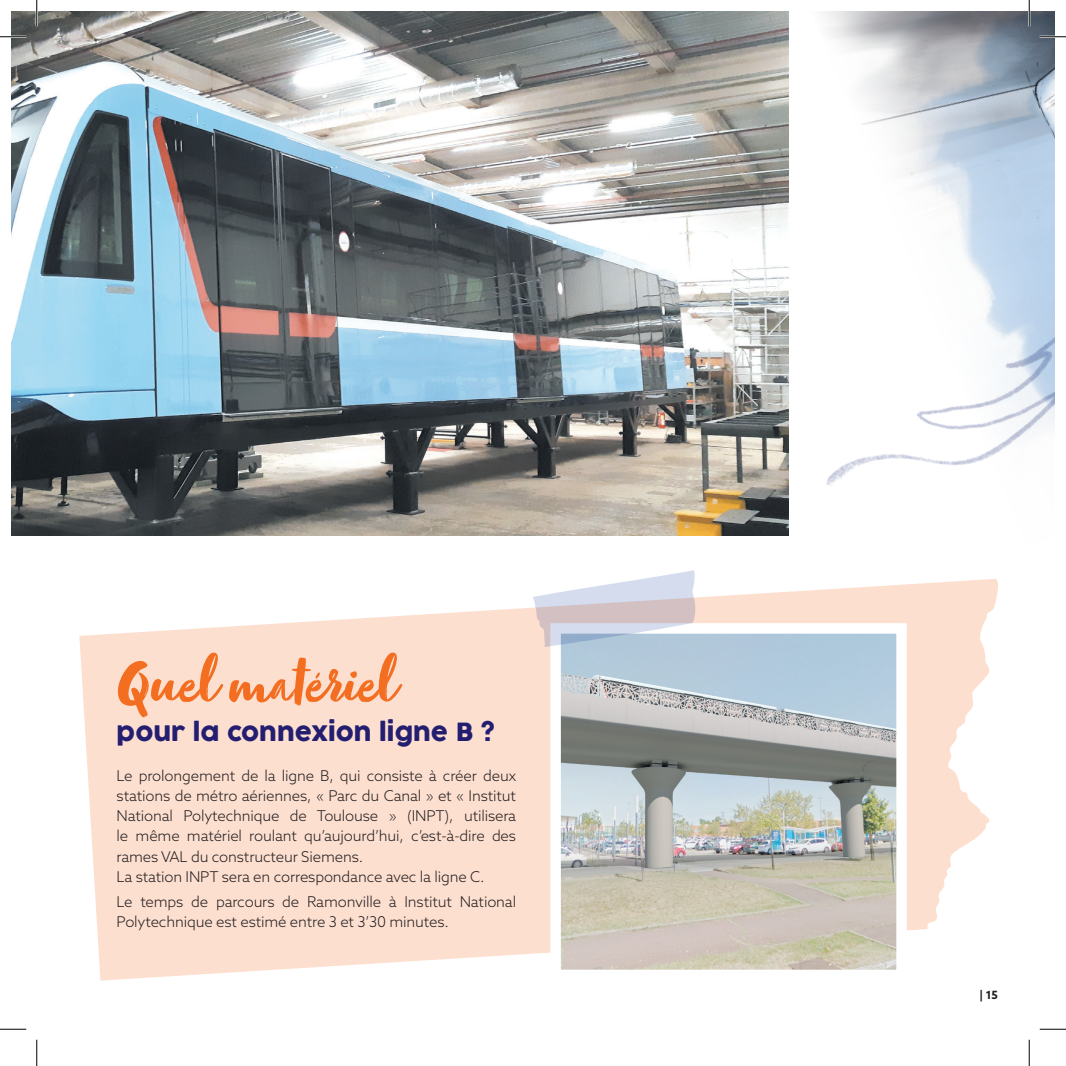
<style>
.page{position:relative;width:1066px;height:1066px;background:#fff}
.page>*{position:absolute;margin:0;border:0;box-sizing:border-box;transform-origin:0 0}
.t1{font:66.5px "Zooja Pro";color:#f36e21}
.t2{font:24.5px "Cocogoose Pro";color:#241e71}
.t3{font:300 14.88px/20.1px "Azo Sans";letter-spacing:-.01em;color:#231f20;text-align:justify}
.t4{font:700 11.38px "Azo Sans";color:#231f20}
</style>
<div class="page">
<svg style="left:79px;top:594px;width:911px;height:386px;fill:#fddfd0"></svg>
<img style="left:12px;top:12px;width:776px;height:523px">
<svg style="left:545px;top:618px;width:367px;height:362px;background:#c0c3c0"></svg>
<img style="left:755px;top:272px;width:243px;height:344px">
<img style="left:794px;top:12px;width:260px;height:541px">
<svg style="left:533px;top:570px;width:163px;height:77px"></svg>
<hr style="left:0;top:36px;width:26px;height:2px;background:#fff">
<hr style="left:1039px;top:36px;width:27px;height:2px;background:#fff">
<hr style="left:36px;top:0;width:2px;height:26px;background:#fff">
<hr style="left:1028px;top:0;width:2px;height:26px;background:#fff">
<svg style="left:0;top:36px;width:26px;height:1px"></svg>
<svg style="left:1039px;top:36px;width:27px;height:1px"></svg>
<svg style="left:0;top:1029px;width:26px;height:1px"></svg>
<svg style="left:1039px;top:1029px;width:27px;height:1px"></svg>
<svg style="left:36px;top:0;width:1px;height:26px"></svg>
<svg style="left:36px;top:1039px;width:1px;height:27px"></svg>
<svg style="left:1029px;top:0;width:1px;height:26px"></svg>
<svg style="left:1029px;top:1039px;width:1px;height:27px"></svg>
<p class="t1" style="left:117px;top:644px;width:274px">Quel matériel</p>
<p class="t2" style="left:117px;top:715px;width:379px">pour la connexion ligne B ?</p>
<p class="t3" style="left:117px;top:765px;width:401px">Le prolongement de la ligne B, qui consiste à créer deux stations de métro aériennes, « Parc du Canal » et « Institut National Polytechnique de Toulouse » (INPT), utilisera le même matériel roulant qu’aujourd’hui, c’est-à-dire des rames VAL du constructeur Siemens.</p>
<p class="t3" style="left:117px;top:866px;width:369px">La station INPT sera en correspondance avec la ligne C.</p>
<p class="t3" style="left:117px;top:891px;width:401px">Le temps de parcours de Ramonville à Institut National<br>Polytechnique est estimé entre 3 et 3’30 minutes.</p>
<p class="t4" style="left:979px;top:987px;width:20px">| 15</p>
</div>
